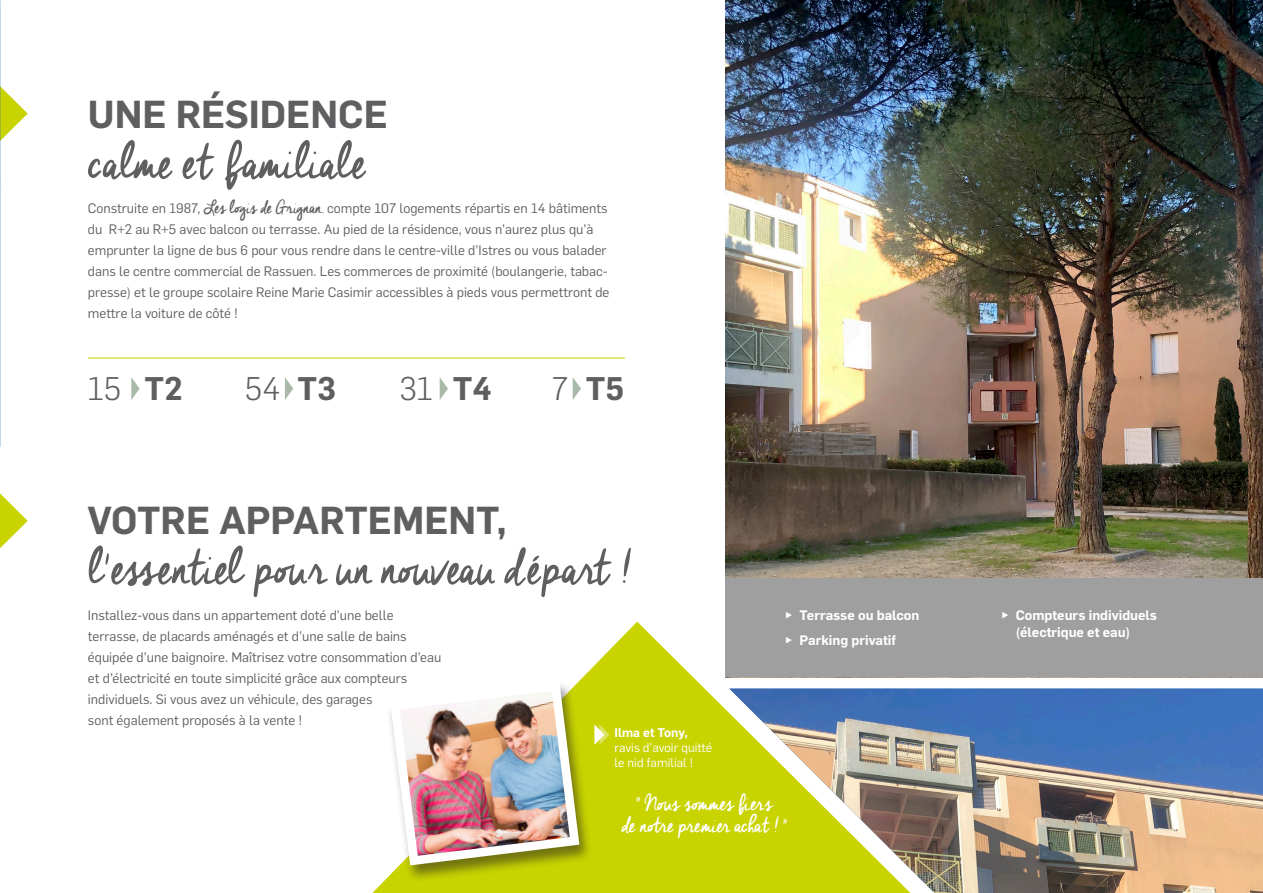
<style>
.page{position:relative;width:1263px;height:893px;background:#fff}
.page>*{position:absolute;margin:0;border:0;box-sizing:border-box;transform-origin:0 0}
.t1{font:62.1px "Cheddar Jack";letter-spacing:-.02em;color:#5f5f62}
.t2{font:600 38.25px "Flama";color:#5f5f62}
.t3{font:600 32.1px "Flama";color:#5f5f62}
.t4{font:300 32.1px "Flama";color:#5f5f62}
.t5{font:27.45px/21.9px "Cheddar Jack";letter-spacing:-.03em;color:#fff;text-align:center}
.t6{font:13.5px/21px "Flama";color:#5f5f62}
.t7{font:600 13.5px/16.5px "Flama";color:#fff}
.t8{font:12.45px/14.9px "Flama";color:#fff}
.s1{font-family:"Cheddar Jack";font-size:22.5px}
.s2{font-weight:600}
</style>
<div class="page">
<img style="left:726px;top:0;width:537px;height:578px">
<img style="left:910px;top:689px;width:353px;height:204px">
<svg style="left:372px;top:622px;width:538px;height:271px;fill:#c8d300"></svg>
<div style="left:386px;top:681px;width:206px;height:201px;background:#231f20;opacity:.52"></div>
<img style="left:385px;top:677px;width:199px;height:193px">
<svg style="left:594px;top:724px;width:15px;height:21px"></svg>
<svg style="left:0;top:493px;width:28px;height:55px"></svg>
<svg style="left:3px;top:89px;width:25px;height:49px"></svg>
<hr style="left:88px;top:357px;width:537px;height:2px;background:#c8d300">
<svg style="left:131px;top:377px;width:9px;height:23px"></svg>
<svg style="left:440px;top:378px;width:8px;height:22px"></svg>
<svg style="left:573px;top:378px;width:8px;height:22px"></svg>
<svg style="left:285px;top:377px;width:8px;height:23px"></svg>
<hr style="left:0;top:49px;width:3px;height:168px;background:#231f20;opacity:.52">
<div style="left:726px;top:578px;width:537px;height:99px;background:#9f9fa0"></div>
<p class="t2" style="left:88px;top:87px;width:301px">UNE RÉSIDENCE</p>
<p class="t1" style="left:88px;top:127px;width:280px">calme et familiale</p>
<p class="t6" style="left:88px;top:197px;width:523px">Construite en 1987, <span class="s1">Les logis de Grignan,</span> compte 107 logements répartis en 14 bâtiments du R+2 au R+5 avec balcon ou terrasse. Au pied de la résidence, vous n’aurez plus qu’à emprunter la ligne de bus 6 pour vous rendre dans le centre-ville d’Istres ou vous balader dans le centre commercial de Rassuen. Les commerces de proximité (boulangerie, tabac&shy;presse) et le groupe scolaire Reine Marie Casimir accessibles à pieds vous permettront de mettre la voiture de côté !</p>
<p class="t4" style="left:88px;top:367px;width:35px">15</p>
<p class="t3" style="left:144px;top:365px;width:40px">T2</p>
<p class="t4" style="left:245px;top:367px;width:37px">54</p>
<p class="t3" style="left:297px;top:365px;width:40px">T3</p>
<p class="t4" style="left:400px;top:367px;width:35px">31</p>
<p class="t3" style="left:453px;top:365px;width:41px">T4</p>
<p class="t4" style="left:551px;top:367px;width:18px">7</p>
<p class="t3" style="left:586px;top:365px;width:40px">T5</p>
<p class="t2" style="left:88px;top:492px;width:421px">VOTRE APPARTEMENT,</p>
<p class="t1" style="left:88px;top:533px;width:545px">l'essentiel pour un nouveau départ !</p>
<p class="t6" style="left:88px;top:603px;width:355px">Installez-vous dans un appartement doté d’une belle terrasse, de placards aménagés et d’une salle de bains équipée d’une baignoire. Maîtrisez votre consommation d’eau et d’électricité en toute simplicité grâce aux compteurs individuels. Si vous avez un véhicule, des garages<br>sont également proposés à la vente !</p>
<p class="t8" style="left:614px;top:724px;width:99px"><span class="s2">Ilma et Tony, </span>ravis d’avoir quitté le nid familial !</p>
<p class="t7" style="left:785px;top:606px;width:136px">► Terrasse ou balcon</p>
<p class="t7" style="left:785px;top:631px;width:113px">► Parking privatif</p>
<p class="t5" style="left:621px;top:792px;width:168px">" Nous sommes fiers<br>de notre premier achat ! "</p>
<p class="t7" style="left:1016px;top:606px;width:143px;text-indent:-15px">► Compteurs individuels (électrique et eau)</p>
</div>
